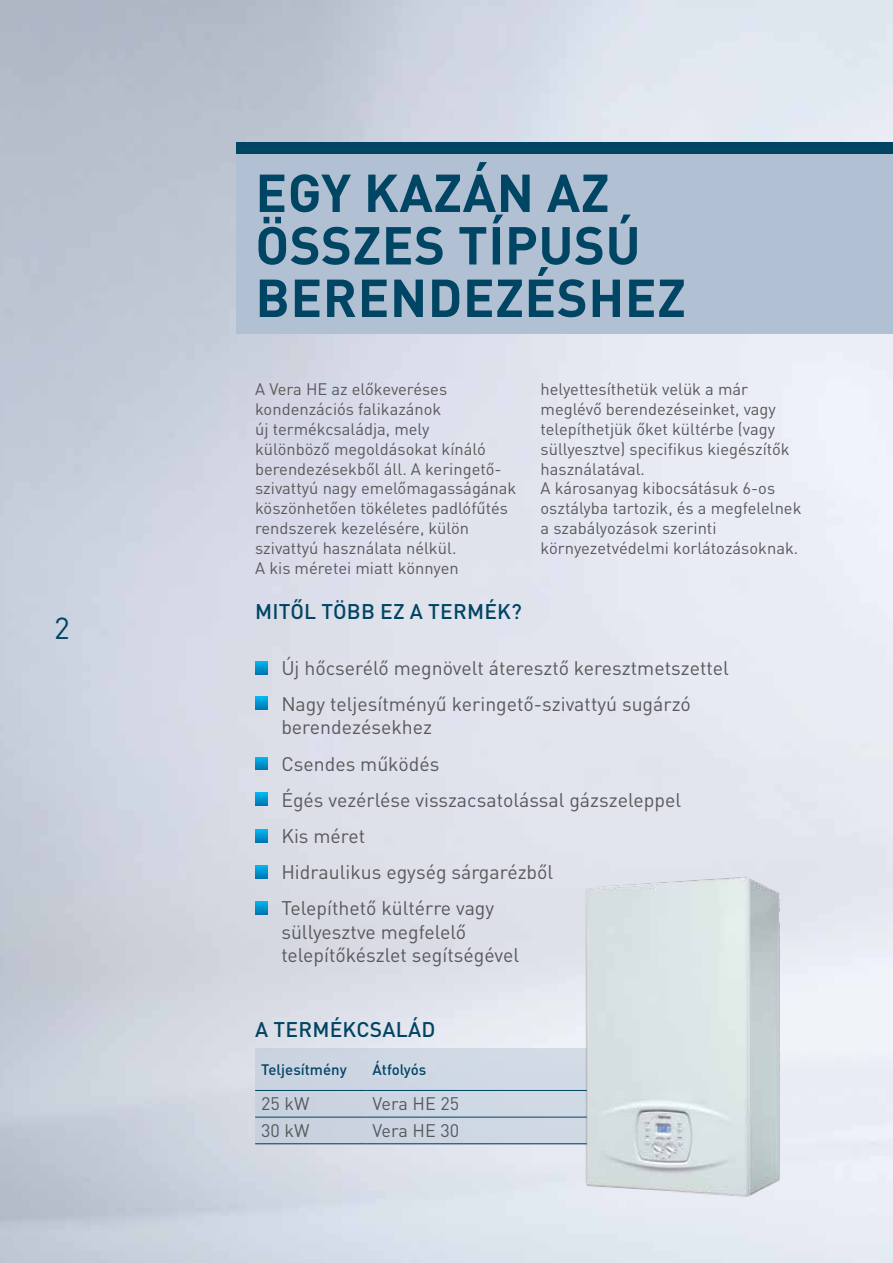
<style>
.page{position:relative;width:893px;height:1263px;background:#fff}
.page>*{position:absolute;margin:0;border:0;box-sizing:border-box;transform-origin:0 0}
.t1{font:700 52.5px/52.5px "DIN Pro";letter-spacing:.01em;color:#004563}
.t2{font:30px "DIN Pro";color:#004563}
.t3{font:500 21px "DIN Pro";letter-spacing:.01em;color:#004563}
.t4{font:19.5px/36.2px "DIN Pro";color:#58595b}
.t5{font:18px "DIN Pro";color:#58595b}
.t6{font:16.5px/19.8px "DIN Pro";color:#58595b}
.t7{font:500 15px "DIN Pro";color:#004563}
</style>
<div class="page">
<img style="left:0;top:0;width:893px;height:1263px">
<div style="left:237px;top:142px;width:656px;height:12px;background:#004563"></div>
<div style="left:237px;top:154px;width:656px;height:180px;background:#b1c1d3"></div>
<div style="left:255px;top:1048px;width:388px;height:97px;background:#cdd5e2"></div>
<svg style="left:255px;top:661px;width:13px;height:13px"></svg>
<svg style="left:255px;top:697px;width:13px;height:13px"></svg>
<svg style="left:255px;top:757px;width:13px;height:13px"></svg>
<hr style="left:255px;top:1090px;width:112px;height:1px;background:#004563">
<hr style="left:367px;top:1090px;width:248px;height:1px;background:#004563">
<hr style="left:255px;top:1117px;width:112px;height:1px;background:#004563">
<hr style="left:367px;top:1117px;width:248px;height:1px;background:#004563">
<hr style="left:255px;top:1143px;width:112px;height:1px;background:#004563">
<hr style="left:367px;top:1143px;width:248px;height:1px;background:#004563">
<img style="left:537px;top:849px;width:289px;height:381px">
<svg style="left:255px;top:793px;width:13px;height:12px"></svg>
<svg style="left:255px;top:830px;width:13px;height:13px"></svg>
<svg style="left:255px;top:865px;width:13px;height:13px"></svg>
<svg style="left:255px;top:901px;width:13px;height:13px"></svg>
<h2 class="t2" style="left:54px;top:608px;width:17px">2</h2>
<h1 class="t1" style="left:255px;top:165px;width:432px">EGY KAZÁN AZ<br>ÖSSZES TÍPUSÚ<br>BERENDEZÉSHEZ</h1>
<p class="t6" style="left:255px;top:379px;width:263px">A Vera HE az előkeveréses kondenzációs falikazánok<br>új termékcsaládja, mely<br>különböző megoldásokat kínáló berendezésekből áll. A keringető&shy;szivattyú nagy emelőmagasságának köszönhetően tökéletes padlófűtés rendszerek kezelésére, külön szivattyú használata nélkül.<br>A kis méretei miatt könnyen</p>
<p class="t6" style="left:541px;top:379px;width:262px">helyettesíthetük velük a már meglévő berendezéseinket, vagy telepíthetjük őket kültérbe (vagy süllyesztve) specifikus kiegészítők használatával.<br>A károsanyag kibocsátásuk 6-os osztályba tartozik, és a megfelelnek a szabályozások szerinti környezetvédelmi korlátozásoknak.</p>
<p class="t3" style="left:255px;top:598px;width:268px">MITŐL TÖBB EZ A TERMÉK?</p>
<p class="t4" style="left:281px;top:649px;width:449px">Új hőcserélő megnövelt áteresztő keresztmetszettel<br>Nagy teljesítményű keringető-szivattyú sugárzó</p>
<p class="t4" style="left:281px;top:708px;width:401px">berendezésekhez<br>Csendes működés<br>Égés vezérlése visszacsatolással gázszeleppel<br>Kis méret<br>Hidraulikus egység sárgarézből<br>Telepíthető kültérre vagy</p>
<p class="t4" style="left:281px;top:919px;width:239px;line-height:23.4px">süllyesztve megfelelő telepítőkészlet segítségével</p>
<p class="t3" style="left:255px;top:1015px;width:182px">A TERMÉKCSALÁD</p>
<p class="t7" style="left:261px;top:1060px;width:87px">Teljesítmény</p>
<p class="t7" style="left:373px;top:1060px;width:55px">Átfolyós</p>
<p class="t5" style="left:261px;top:1091px;width:50px">25 kW</p>
<p class="t5" style="left:373px;top:1091px;width:88px">Vera HE 25</p>
<p class="t5" style="left:261px;top:1118px;width:50px">30 kW</p>
<p class="t5" style="left:373px;top:1118px;width:88px">Vera HE 30</p>
</div>
